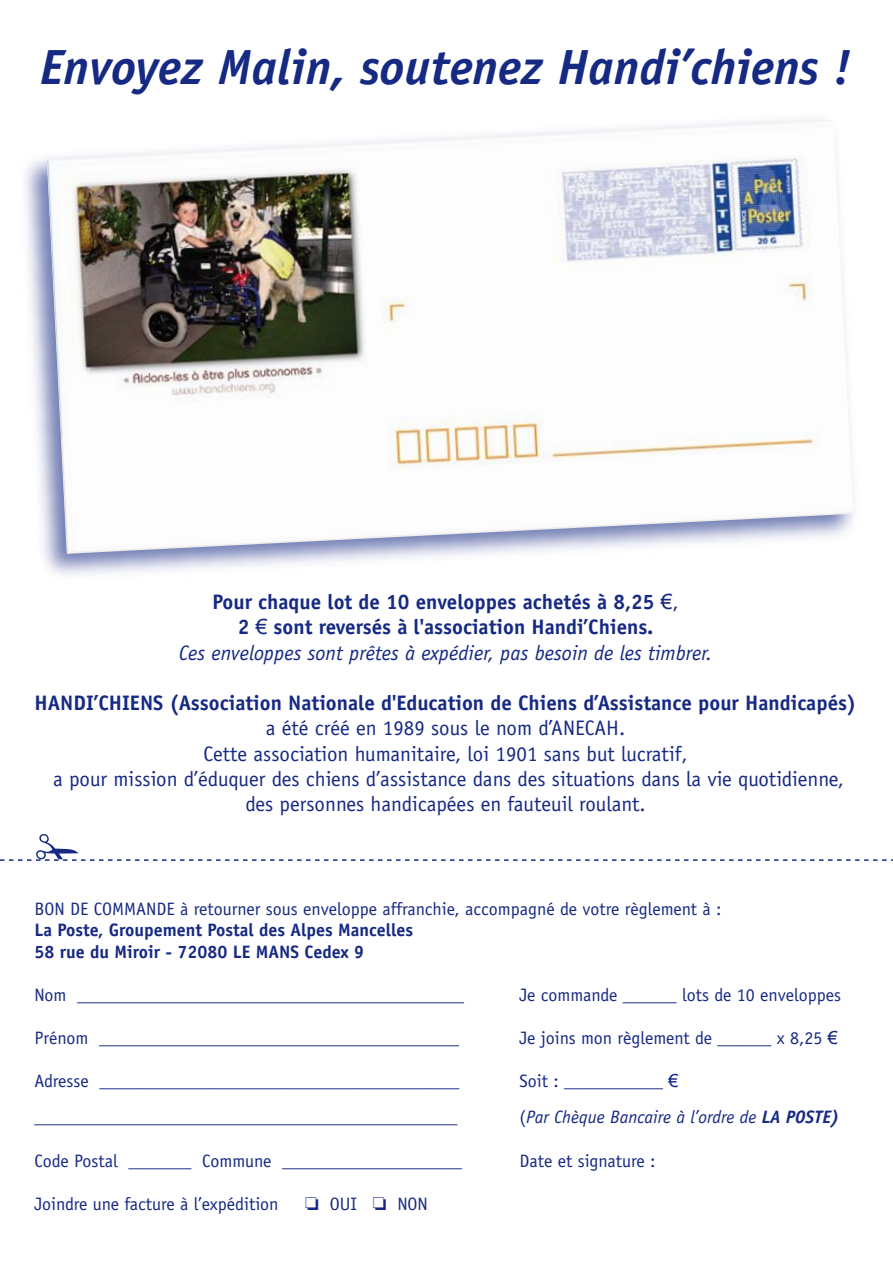
<style>
.page{position:relative;width:893px;height:1263px;background:#fff}
.page>*{position:absolute;margin:0;border:0;box-sizing:border-box;transform-origin:0 0}
.t1{font:italic 700 49.5px "Officina Sans";color:#162983}
.t2{font:700 21px/25.2px "Officina Sans";color:#162983;text-align:center}
.t3{font:21px/25.2px "Officina Sans";color:#162983;text-align:center}
.t4{font:18px "Officina Sans";color:#162983}
.t5{font:700 18px/21.6px "Officina Sans";color:#162983}
.t6{font:italic 18px "Officina Sans";color:#162983}
.s1{font-family:"Arial";font-weight:400}
.s2{font-weight:400}
.s3{font-weight:400;font-style:italic}
.s4{font-family:"Arial"}
.s5{font-style:normal}
.s6{font-weight:700}
</style>
<div class="page">
<img style="left:25px;top:119px;width:829px;height:456px">
<img style="left:47px;top:120px;width:806px;height:434px">
<svg style="left:0;top:834px;width:893px;height:27px"></svg>
<h1 class="t1" style="left:40px;top:37px;width:813px">Envoyez Malin, soutenez Handi’chiens !</h1>
<p class="t2" style="left:179px;top:589px;width:535px">Pour chaque lot de 10 enveloppes achetés à 8,25 <span class="s1">€</span><span class="s2">,<br></span>2 <span class="s1">€</span> sont reversés à l'association Handi’Chiens.<br><span class="s3">Ces enveloppes sont prêtes à expédier, pas besoin de les timbrer.</span></p>
<p class="t2" style="left:35px;top:690px;width:823px">HANDI’CHIENS (Association Nationale d'Education de Chiens d’Assistance pour Handicapés)</p>
<p class="t3" style="left:53px;top:716px;width:792px">a été créé en 1989 sous le nom d’ANECAH.<br>Cette association humanitaire, loi 1901 sans but lucratif,<br>a pour mission d’éduquer des chiens d’assistance dans des situations dans la vie quotidienne, des personnes handicapées en fauteuil roulant.</p>
<p class="t4" style="left:35px;top:898px;width:688px">BON DE COMMANDE à retourner sous enveloppe affranchie, accompagné de votre règlement à :</p>
<p class="t5" style="left:35px;top:919px;width:380px">La Poste, Groupement Postal des Alpes Mancelles<br>58 rue du Miroir - 72080 LE MANS Cedex 9</p>
<p class="t4" style="left:35px;top:984px;width:431px">Nom ___________________________________________</p>
<p class="t4" style="left:519px;top:984px;width:323px">Je commande ______ lots de 10 enveloppes</p>
<p class="t4" style="left:35px;top:1028px;width:426px">Prénom ________________________________________</p>
<p class="t4" style="left:519px;top:1028px;width:320px">Je joins mon règlement de ______ x 8,25 <span class="s4">€</span></p>
<p class="t4" style="left:35px;top:1071px;width:427px">Adresse ________________________________________</p>
<p class="t4" style="left:519px;top:1071px;width:161px">Soit : ___________ <span class="s4">€</span></p>
<p class="t4" style="left:35px;top:1107px;width:424px">_______________________________________________</p>
<p class="t6" style="left:519px;top:1107px;width:321px"><span class="s5">(</span>Par Chèque Bancaire à l’ordre de <span class="s6">LA POSTE)</span></p>
<p class="t4" style="left:35px;top:1150px;width:429px">Code Postal _______ Commune ____________________</p>
<p class="t4" style="left:519px;top:1150px;width:138px">Date et signature :</p>
<p class="t4" style="left:35px;top:1193px;width:246px">Joindre une facture à l’expédition</p>
<p class="t4" style="left:305px;top:1193px;width:124px">❏ OUI ❏ NON</p>
</div>
